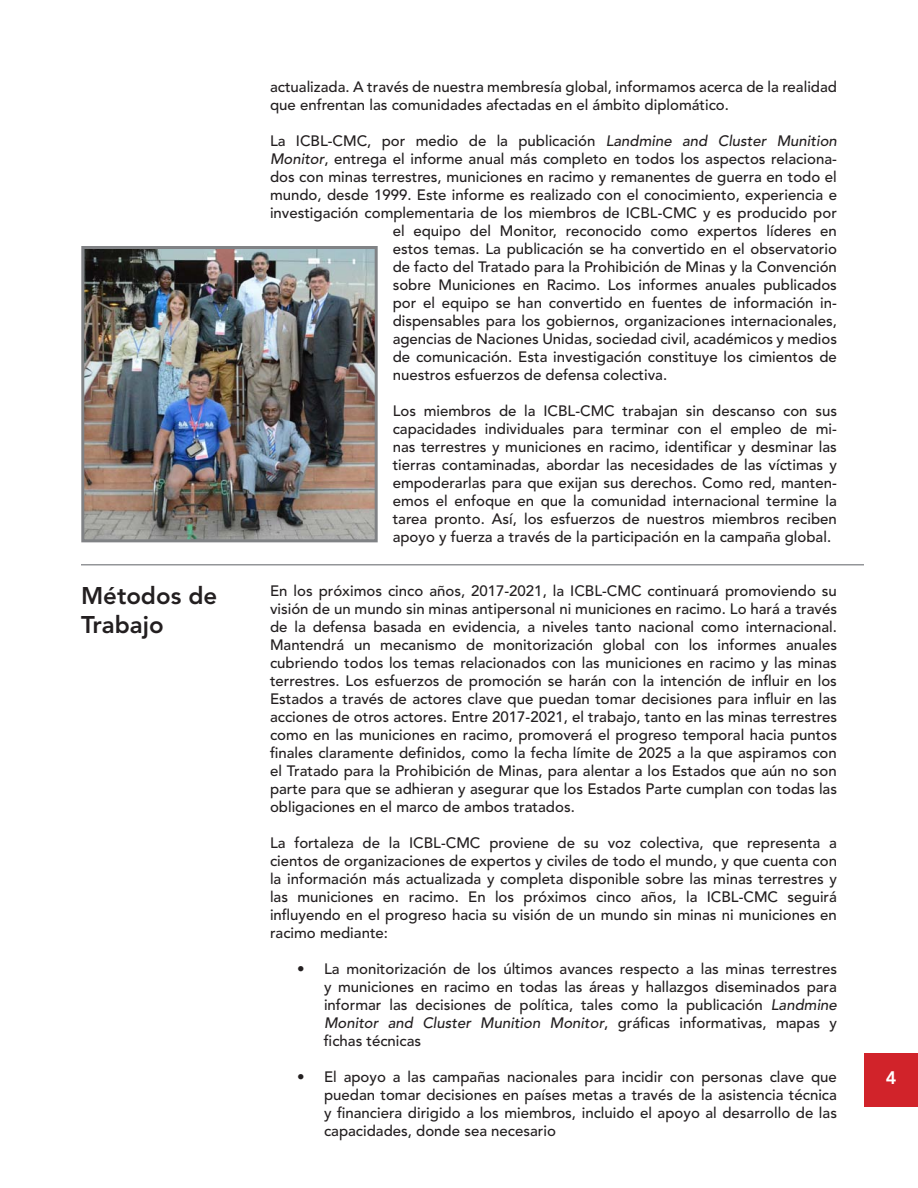
<style>
.page{position:relative;width:918px;height:1188px;background:#fff}
.page>*{position:absolute;margin:0;border:0;box-sizing:border-box;transform-origin:0 0}
.t1{font:800 24px/28.8px "Avenir";color:#231f20}
.t2{font:800 18px "Avenir";color:#fff}
.t3{font:500 15px/18px "Avenir";color:#231f20;text-align:justify}
.s1{font-style:italic}
</style>
<div class="page">
<div style="left:864px;top:1053px;width:54px;height:54px;background:#d1232a"></div>
<img style="left:85px;top:250px;width:289px;height:288px">
<div style="left:81px;top:246px;width:297px;height:296px;border:3px solid #808285"></div>
<hr style="left:81px;top:564px;width:783px;height:2px;background:#939598">
<p class="t1" style="left:81px;top:581px;width:138px">Métodos de<br>Trabajo</p>
<p class="t3" style="left:270px;top:79px;width:569px">actualizada. A través de nuestra membresía global, informamos acerca de la realidad que enfrentan las comunidades afectadas en el ámbito diplomático.</p>
<p class="t3" style="left:270px;top:133px;width:568px">La ICBL-CMC, por medio de la publicación <span class="s1">Landmine and Cluster Munition</span></p>
<p class="t3" style="left:270px;top:151px;width:568px"><span class="s1">Monitor</span>, entrega el informe anual más completo en todos los aspectos relaciona-</p>
<p class="t3" style="left:270px;top:169px;width:568px">dos con minas terrestres, municiones en racimo y remanentes de guerra en todo el</p>
<p class="t3" style="left:270px;top:187px;width:569px">mundo, desde 1999. Este informe es realizado con el conocimiento, experiencia e</p>
<p class="t3" style="left:270px;top:205px;width:568px">investigación complementaria de los miembros de ICBL-CMC y es producido por</p>
<p class="t3" style="left:393px;top:223px;width:446px">el equipo del Monitor, reconocido como expertos líderes en</p>
<p class="t3" style="left:393px;top:241px;width:446px">estos temas. La publicación se ha convertido en el observatorio</p>
<p class="t3" style="left:393px;top:259px;width:446px">de facto del Tratado para la Prohibición de Minas y la Convención</p>
<p class="t3" style="left:393px;top:277px;width:446px">sobre Municiones en Racimo. Los informes anuales publicados</p>
<p class="t3" style="left:393px;top:295px;width:446px">por el equipo se han convertido en fuentes de información in-</p>
<p class="t3" style="left:393px;top:313px;width:446px">dispensables para los gobiernos, organizaciones internacionales,</p>
<p class="t3" style="left:393px;top:331px;width:446px">agencias de Naciones Unidas, sociedad civil, académicos y medios</p>
<p class="t3" style="left:393px;top:349px;width:446px">de comunicación. Esta investigación constituye los cimientos de</p>
<p class="t3" style="left:393px;top:367px;width:276px">nuestros esfuerzos de defensa colectiva.</p>
<p class="t3" style="left:393px;top:403px;width:446px">Los miembros de la ICBL-CMC trabajan sin descanso con sus capacidades individuales para terminar con el empleo de mi&shy;nas terrestres y municiones en racimo, identificar y desminar las tierras contaminadas, abordar las necesidades de las víctimas y empoderarlas para que exijan sus derechos. Como red, manten&shy;emos el enfoque en que la comunidad internacional termine la tarea pronto. Así, los esfuerzos de nuestros miembros reciben apoyo y fuerza a través de la participación en la campaña global.</p>
<p class="t3" style="left:270px;top:583px;width:569px">En los próximos cinco años, 2017-2021, la ICBL-CMC continuará promoviendo su visión de un mundo sin minas antipersonal ni municiones en racimo. Lo hará a través de la defensa basada en evidencia, a niveles tanto nacional como internacional.<br>Mantendrá un mecanismo de monitorización global con los informes anuales cubriendo todos los temas relacionados con las municiones en racimo y las minas terrestres. Los esfuerzos de promoción se harán con la intención de influir en los Estados a través de actores clave que puedan tomar decisiones para influir en las acciones de otros actores. Entre 2017-2021, el trabajo, tanto en las minas terrestres como en las municiones en racimo, promoverá el progreso temporal hacia puntos finales claramente definidos, como la fecha límite de 2025 a la que aspiramos con el Tratado para la Prohibición de Minas, para alentar a los Estados que aún no son parte para que se adhieran y asegurar que los Estados Parte cumplan con todas las obligaciones en el marco de ambos tratados.</p>
<p class="t3" style="left:270px;top:835px;width:569px">La fortaleza de la ICBL-CMC proviene de su voz colectiva, que representa a cientos de organizaciones de expertos y civiles de todo el mundo, y que cuenta con la información más actualizada y completa disponible sobre las minas terrestres y las municiones en racimo. En los próximos cinco años, la ICBL-CMC seguirá influyendo en el progreso hacia su visión de un mundo sin minas ni municiones en racimo mediante:</p>
<p class="t3" style="left:324px;top:961px;width:515px;text-indent:-27px">• La monitorización de los últimos avances respecto a las minas terrestres y municiones en racimo en todas las áreas y hallazgos diseminados para informar las decisiones de política, tales como la publicación <span class="s1">Landmine Monitor and Cluster Munition Monitor</span>, gráficas informativas, mapas y fichas técnicas</p>
<p class="t3" style="left:324px;top:1069px;width:515px;text-indent:-27px">• El apoyo a las campañas nacionales para incidir con personas clave que puedan tomar decisiones en países metas a través de la asistencia técnica y financiera dirigido a los miembros, incluido el apoyo al desarrollo de las capacidades, donde sea necesario</p>
<p class="t2" style="left:886px;top:1067px;width:12px">4</p>
</div>
